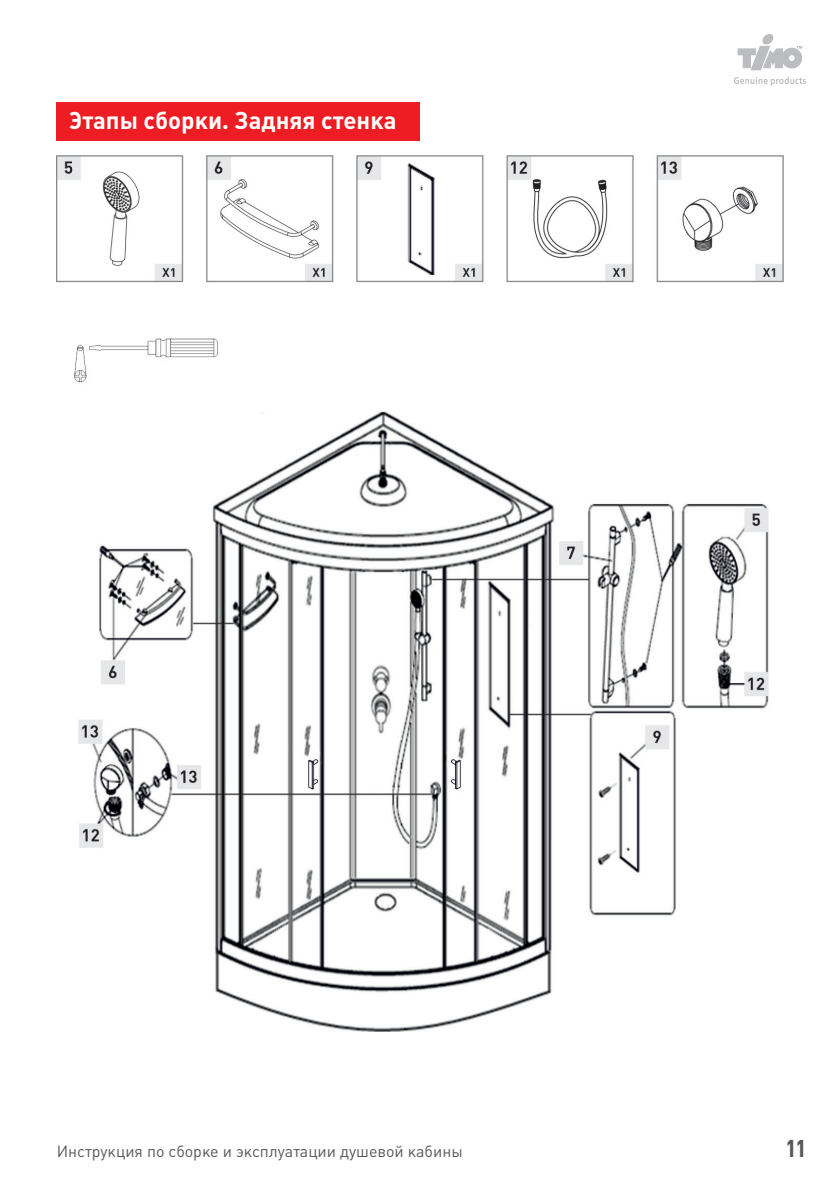
<style>
.page{position:relative;width:840px;height:1191px;background:#fff}
.page>*{position:absolute;margin:0;border:0;box-sizing:border-box;transform-origin:0 0}
.t1{font:700 24px "Plumb";color:#fff}
.t2{font:700 24px "Plumb Condensed";color:#57585a}
.t3{font:16px "Plumb";color:#57585a}
</style>
<div class="page">
<svg style="left:737px;top:34px;width:64px;height:36px"></svg>
<svg style="left:734px;top:77px;width:71px;height:8px"></svg>
<div style="left:57px;top:102px;width:363px;height:39px;background:#ee1d23"></div>
<img style="left:57px;top:155px;width:725px;height:876px">
<p class="t1" style="left:69px;top:107px;width:329px">Этапы сборки. Задняя стенка</p>
<p class="t3" style="left:57px;top:1142px;width:407px">Инструкция по сборке и эксплуатации душевой кабины</p>
<h1 class="t2" style="left:785px;top:1135px;width:21px">11</h1>
</div>
